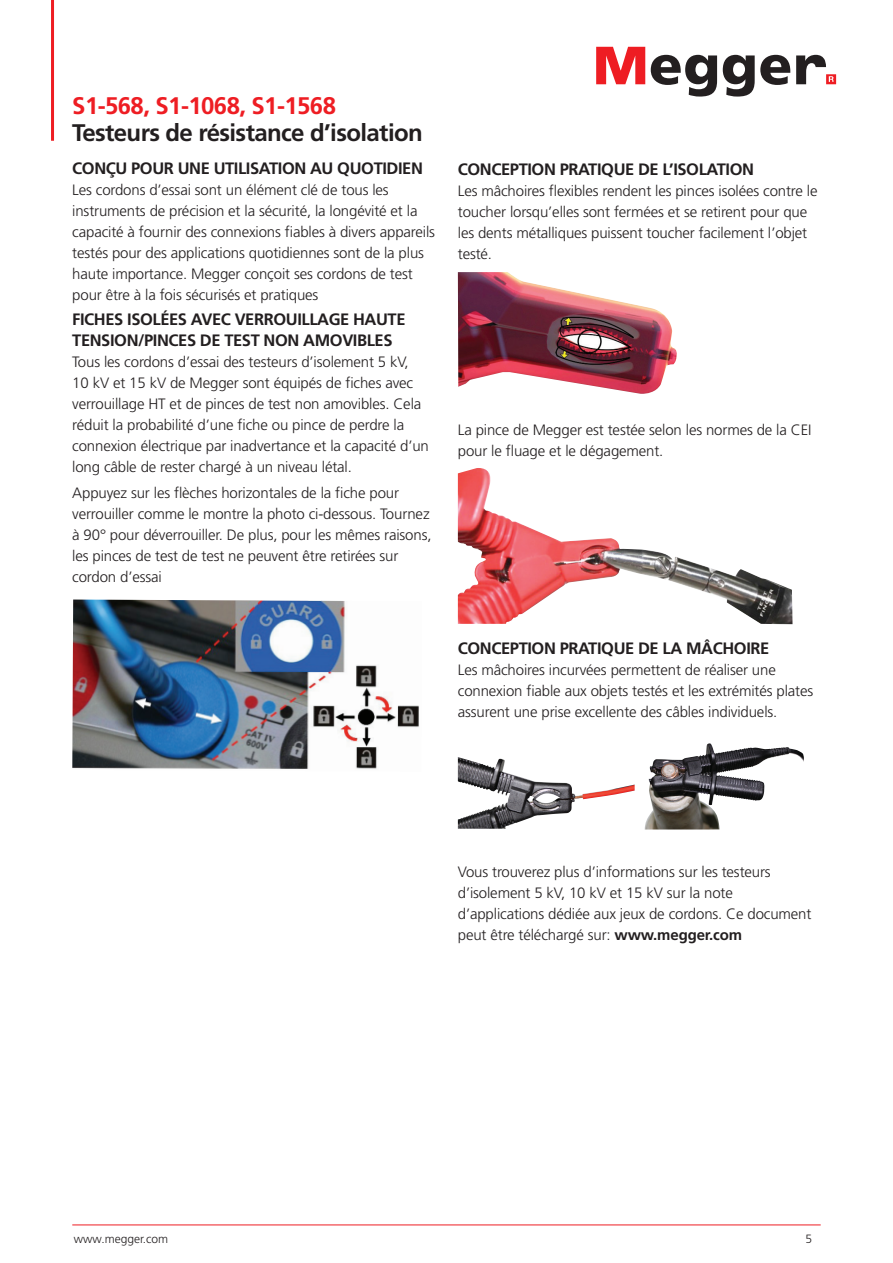
<style>
.page{position:relative;width:893px;height:1263px;background:#fff}
.page>*{position:absolute;margin:0;border:0;box-sizing:border-box;transform-origin:0 0}
.t1{font:700 24px "Frutiger LT Pro";letter-spacing:-.025em;color:#231f20}
.t2{font:700 24px "Frutiger LT Pro";letter-spacing:-.025em;color:#ee1d23}
.t3{font:700 16.5px/21px "Frutiger LT Pro";letter-spacing:-.025em;color:#231f20}
.t4{font:300 15px/21px "Frutiger LT Pro";letter-spacing:-.01em;color:#231f20}
.t5{font:300 12px "Frutiger LT Pro";color:#231f20}
.s1{font-weight:700}
</style>
<div class="page">
<hr style="left:72px;top:1225px;width:749px;height:1px;background:#ee1d23">
<hr style="left:51px;top:0;width:3px;height:141px;background:#ee1d23">
<svg style="left:596px;top:47px;width:49px;height:37px"></svg>
<svg style="left:651px;top:55px;width:66px;height:42px"></svg>
<svg style="left:723px;top:55px;width:67px;height:42px"></svg>
<svg style="left:796px;top:55px;width:40px;height:29px"></svg>
<img style="left:72px;top:599px;width:347px;height:170px">
<img style="left:458px;top:272px;width:219px;height:122px">
<img style="left:458px;top:468px;width:334px;height:156px">
<img style="left:458px;top:781px;width:111px;height:48px">
<img style="left:645px;top:743px;width:120px;height:86px">
<h1 class="t2" style="left:72px;top:91px;width:265px">S1-568, S1-1068, S1-1568</h1>
<h1 class="t1" style="left:72px;top:118px;width:352px">Testeurs de résistance d’isolation</h1>
<p class="t3" style="left:72px;top:158px;width:352px">CONÇU POUR UNE UTILISATION AU QUOTIDIEN</p>
<p class="t4" style="left:72px;top:179px;width:364px">Les cordons d’essai sont un élément clé de tous les instruments de précision et la sécurité, la longévité et la capacité à fournir des connexions fiables à divers appareils testés pour des applications quotidiennes sont de la plus haute importance. Megger conçoit ses cordons de test pour être à la fois sécurisés et pratiques</p>
<p class="t3" style="left:72px;top:309px;width:335px">FICHES ISOLÉES AVEC VERROUILLAGE HAUTE<br>TENSION/PINCES DE TEST NON AMOVIBLES</p>
<p class="t4" style="left:72px;top:352px;width:358px">Tous les cordons d’essai des testeurs d’isolement 5 kV, 10 kV et 15 kV de Megger sont équipés de fiches avec verrouillage HT et de pinces de test non amovibles. Cela réduit la probabilité d’une fiche ou pince de perdre la connexion électrique par inadvertance et la capacité d’un long câble de rester chargé à un niveau létal.</p>
<p class="t4" style="left:72px;top:482px;width:361px">Appuyez sur les flèches horizontales de la fiche pour verrouiller comme le montre la photo ci-dessous. Tournez à 90° pour déverrouiller. De plus, pour les mêmes raisons, les pinces de test de test ne peuvent être retirées sur cordon d’essai</p>
<p class="t3" style="left:458px;top:158px;width:298px">CONCEPTION PRATIQUE DE L’ISOLATION</p>
<p class="t4" style="left:458px;top:180px;width:361px">Les mâchoires flexibles rendent les pinces isolées contre le toucher lorsqu’elles sont fermées et se retirent pour que les dents métalliques puissent toucher facilement l’objet testé.</p>
<p class="t4" style="left:458px;top:420px;width:355px">La pince de Megger est testée selon les normes de la CEI pour le fluage et le dégagement.</p>
<p class="t3" style="left:458px;top:637px;width:313px">CONCEPTION PRATIQUE DE LA MÂCHOIRE</p>
<p class="t4" style="left:458px;top:659px;width:357px">Les mâchoires incurvées permettent de réaliser une connexion fiable aux objets testés et les extrémités plates assurent une prise excellente des câbles individuels.</p>
<p class="t4" style="left:458px;top:861px;width:355px">Vous trouverez plus d’informations sur les testeurs d’isolement 5 kV, 10 kV et 15 kV sur la note d’applications dédiée aux jeux de cordons. Ce document peut être téléchargé sur: <span class="s1">www.megger.com</span></p>
<p class="t5" style="left:74px;top:1231px;width:96px">www.megger.com</p>
<p class="t5" style="left:805px;top:1231px;width:8px">5</p>
</div>
